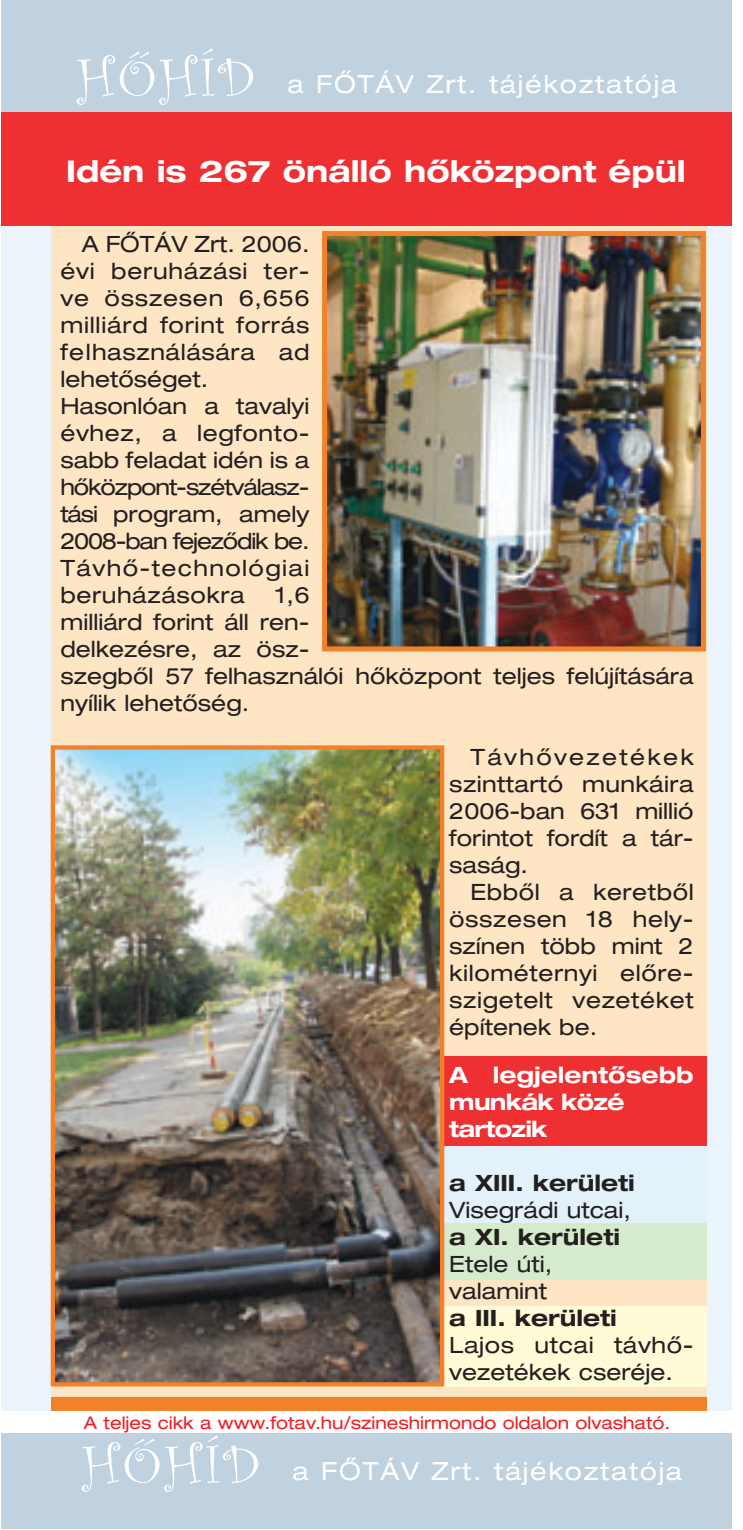
<style>
.page{position:relative;width:743px;height:1530px;background:#fff}
.page>*{position:absolute;margin:0;border:0;box-sizing:border-box;transform-origin:0 0}
.t1{font:30px "Helvetica Ext H Bold";color:#fff}
.t2{font:25px "Helvetica Ext H";letter-spacing:.065em;color:#fff}
.t3{font:22.5px/27px "Helvetica Ext H";color:#231f20}
.t4{font:22.5px/27px "Helvetica Ext H";letter-spacing:.025em;color:#231f20}
.t5{font:22.5px "Helvetica Ext H Bold";color:#231f20}
.t6{font:22.5px/27px "Helvetica Ext H Bold";letter-spacing:-.035em;color:#fff}
.t7{font:17.5px "Helvetica Ext H";color:#ee1e24}
</style>
<div class="page">
<div style="left:1px;top:2px;width:730px;height:1527px;background:#ebf4fb"></div>
<div style="left:51px;top:200px;width:655px;height:1289px;background:#fee5c4"></div>
<div style="left:51px;top:1141px;width:655px;height:83px;background:#e3f1fa"></div>
<div style="left:58px;top:1056px;width:648px;height:90px;background:#ee3032"></div>
<div style="left:51px;top:1306px;width:655px;height:81px;background:#fffbd6"></div>
<div style="left:51px;top:1223px;width:655px;height:57px;background:#d6eace"></div>
<div style="left:1px;top:1430px;width:730px;height:99px;background:#c0d1df"></div>
<div style="left:1px;top:0;width:730px;height:143px;background:#c0d1df"></div>
<svg style="left:77px;top:48px;width:176px;height:57px"></svg>
<svg style="left:82px;top:1435px;width:176px;height:57px"></svg>
<div style="left:1px;top:113px;width:730px;height:113px;background:#ee3032"></div>
<img style="left:328px;top:237px;width:371px;height:408px">
<div style="left:322px;top:231px;width:383px;height:420px;border:5px solid #f38129"></div>
<div style="left:51px;top:1397px;width:655px;height:24px;background:#f38129"></div>
<div style="left:1px;top:1411px;width:730px;height:22px;background:#fff"></div>
<img style="left:56px;top:750px;width:383px;height:632px">
<div style="left:51px;top:745px;width:393px;height:642px;border:4px solid #f38129"></div>
<p class="t2" style="left:287px;top:75px;width:391px">a FÔTÁV Zrt. tájékoztatója</p>
<h1 class="t1" style="left:66px;top:160px;width:621px">Idén is 267 önálló hôközpont épül</h1>
<p class="t4" style="left:60px;top:232px;width:250px;text-indent:21px">A FÔTÁV Zrt. 2006. évi beruházási ter&shy;ve összesen 6,656 milliárd forint forrás felhasználására ad lehetôséget.<br>Hasonlóan a tavalyi évhez, a legfonto&shy;sabb feladat idén is a hôközpont-szétválasz&shy;tási program, amely<br>2008-ban fejezôdik be.<br>Távhô-technológiai beruházásokra</p>
<p class="t3" style="left:60px;top:583px;width:634px;text-indent:215px">1,6<br>milliárd forint áll ren-<br>delkezésre, az ösz-<br>szegbôl 57 felhasználói hôközpont teljes felújítására nyílik lehetôség.</p>
<p class="t3" style="left:449px;top:745px;width:246px;text-align:justify;text-indent:21px">Távhôvezetékek szinttartó munkáira 2006-ban 631 millió forintot fordít a tár&shy;saság.</p>
<p class="t3" style="left:449px;top:880px;width:246px;text-align:justify;text-indent:21px">Ebbôl a keretbôl összesen 18 hely&shy;színen több mint 2 kilométernyi elôre&shy;szigetelt vezetéket építenek be.</p>
<p class="t6" style="left:449px;top:1063px;width:246px">A legjelentôsebb munkák közé tartozik</p>
<p class="t5" style="left:449px;top:1174px;width:187px">a XIII. kerületi</p>
<p class="t3" style="left:449px;top:1198px;width:183px">Visegrádi utcai,</p>
<p class="t5" style="left:449px;top:1228px;width:172px">a XI. kerületi</p>
<p class="t3" style="left:449px;top:1252px;width:104px">Etele úti, valamint</p>
<p class="t5" style="left:449px;top:1309px;width:169px">a III. kerületi</p>
<p class="t3" style="left:449px;top:1333px;width:246px">Lajos utcai távhô&shy;vezetékek cseréje.</p>
<p class="t7" style="left:84px;top:1417px;width:588px">A teljes cikk a www.fotav.hu/szineshirmondo oldalon olvasható.</p>
<p class="t2" style="left:292px;top:1462px;width:391px">a FÔTÁV Zrt. tájékoztatója</p>
</div>
